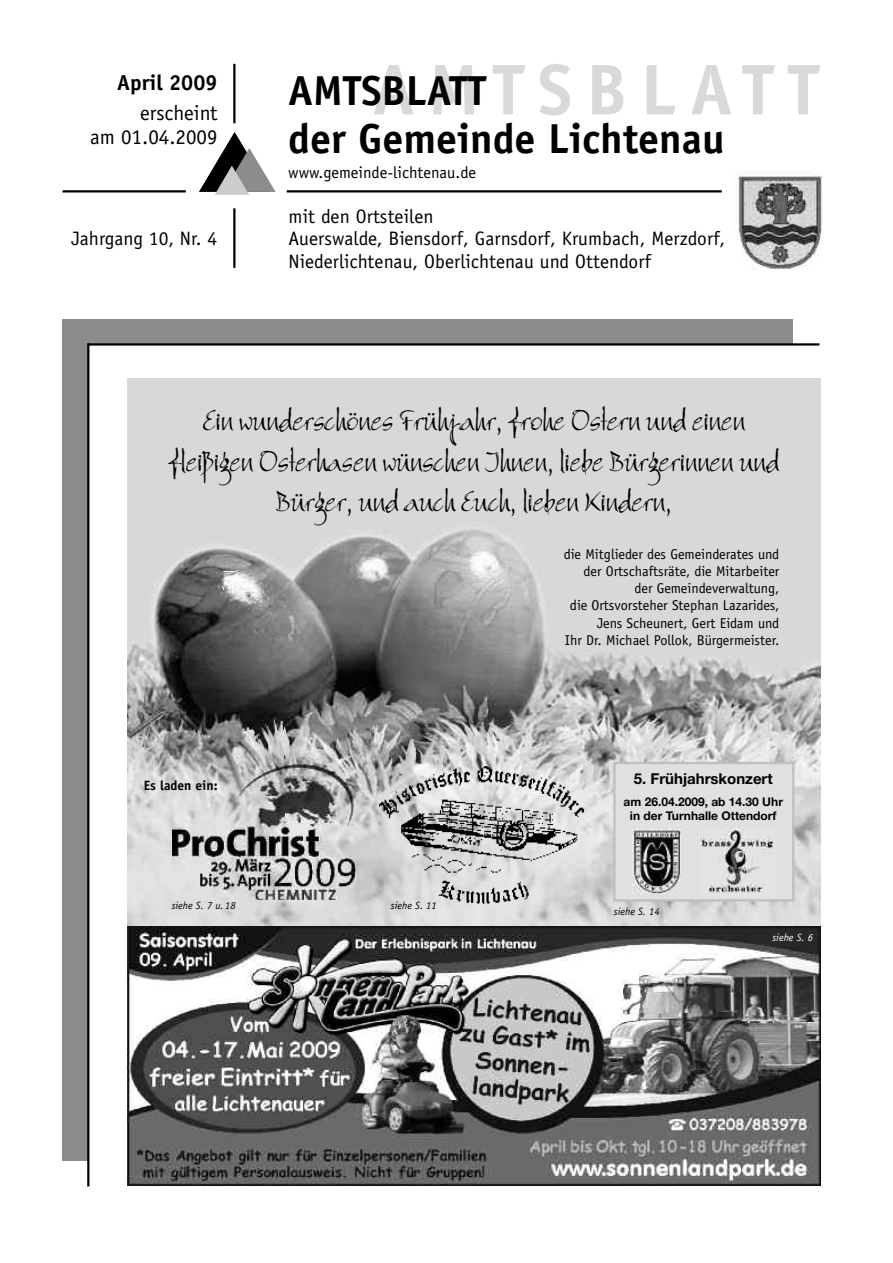
<style>
.page{position:relative;width:893px;height:1263px;background:#fff}
.page>*{position:absolute;margin:0;border:0;box-sizing:border-box;transform-origin:0 0}
.t1{font:700 42px/48px "Officina Sans";color:#000}
.t2{font:30.75px/40.5px "Bergell Let Plain";letter-spacing:-.01em;color:#000;text-align:center}
.t3{font:700 21.75px "Officina Sans";color:#000}
.t4{font:21px/24px "Officina Sans";color:#000;text-align:right}
.t5{font:19.5px/22.5px "Officina Sans";letter-spacing:.005em;color:#000}
.t6{font:16.5px "Officina Sans";letter-spacing:.005em;color:#000}
.t7{font:700 15px "Helvetica Neue";color:#000}
.t8{font:14.25px/17.1px "Officina Sans";color:#000;text-align:right}
.t9{font:700 13.5px "Officina Sans";color:#000}
.t10{font:700 12px/14.4px "Helvetica Neue";color:#000;text-align:center}
.t11{font:italic 10.5px "Officina Sans";color:#000}
.t12{font:italic 10.5px "Officina Sans";color:#fff}
.s1{font-size:72px;color:#d9d9d9}
</style>
<div class="page">
<img style="left:128px;top:378px;width:693px;height:574px">
<div style="left:63px;top:319px;width:729px;height:25px;background:#8c8c8c"></div>
<div style="left:63px;top:319px;width:25px;height:842px;background:#8c8c8c"></div>
<hr style="left:233px;top:64px;width:2px;height:59px;background:#000">
<hr style="left:233px;top:208px;width:2px;height:60px;background:#000">
<hr style="left:63px;top:190px;width:123px;height:2px;background:#000">
<hr style="left:287px;top:190px;width:435px;height:2px;background:#000">
<svg style="left:199px;top:132px;width:77px;height:63px"></svg>
<hr style="left:88px;top:343px;width:731px;height:3px;background:#000">
<hr style="left:87px;top:343px;width:2px;height:843px;background:#000">
<img style="left:738px;top:171px;width:84px;height:99px">
<img style="left:128px;top:926px;width:692px;height:259px">
<img style="left:172px;top:762px;width:184px;height:138px">
<div style="left:615px;top:764px;width:177px;height:135px;background:#e0e0e0"></div>
<div style="left:613px;top:762px;width:181px;height:139px;border:2px solid #bfbfbf"></div>
<img style="left:700px;top:828px;width:73px;height:65px">
<img style="left:632px;top:829px;width:48px;height:64px">
<img style="left:380px;top:766px;width:204px;height:137px">
<h3 class="t3" style="left:117px;top:75px;width:102px">April 2009</h3>
<h3 class="t4" style="left:90px;top:103px;width:129px">erscheint<br>am 01.04.2009</h3>
<h3 class="t5" style="left:72px;top:229px;width:147px">Jahrgang 10, Nr. 4</h3>
<h1 class="t1" style="left:288px;top:70px;width:533px">AMTS<span class="s1">A</span>BLA<span class="s1">M</span>TT <span class="s1">T S B L AT T </span>der Gemeinde Lichtenau</h1>
<p class="t6" style="left:288px;top:167px;width:189px">www.gemeinde-lichtenau.de</p>
<h3 class="t5" style="left:289px;top:206px;width:438px">mit den Ortsteilen<br>Auerswalde, Biensdorf, Garnsdorf, Krumbach, Merzdorf,<br>Niederlichtenau, Oberlichtenau und Ottendorf</h3>
<h2 class="t2" style="left:168px;top:399px;width:613px">Ein wunderschönes Frühjahr, frohe Ostern und einen fleißigen Osterhasen wünschen Ihnen, liebe Bürgerinnen und<br>Bürger, und auch Euch, lieben Kindern,</h2>
<p class="t8" style="left:564px;top:547px;width:217px">die Mitglieder des Gemeinderates und der Ortschaftsräte, die Mitarbeiter der Gemeindeverwaltung,<br>die Ortsvorsteher Stephan Lazarides, Jens Scheunert, Gert Eidam und<br>Ihr Dr. Michael Pollok, Bürgermeister.</p>
<p class="t9" style="left:144px;top:780px;width:75px">Es laden ein:</p>
<p class="t11" style="left:172px;top:902px;width:66px">siehe S. 7 u. 18</p>
<p class="t11" style="left:391px;top:901px;width:47px">siehe S. 11</p>
<p class="t7" style="left:634px;top:774px;width:140px">5. Frühjahrskonzert</p>
<p class="t10" style="left:624px;top:795px;width:161px">am 26.04.2009, ab 14.30 Uhr in der Turnhalle Ottendorf</p>
<p class="t11" style="left:614px;top:907px;width:47px">siehe S. 14</p>
<p class="t12" style="left:772px;top:933px;width:42px">siehe S. 6</p>
</div>
